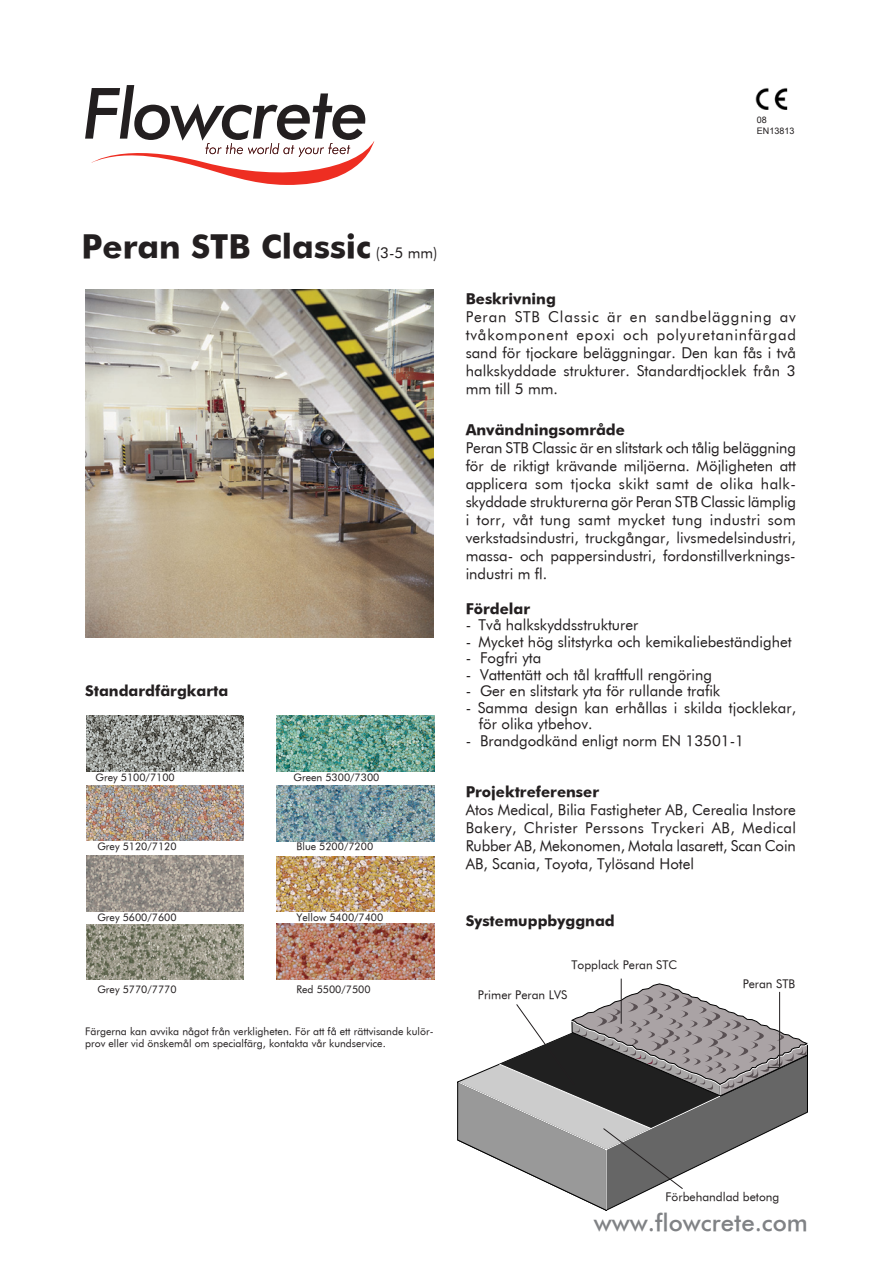
<style>
.page{position:relative;width:893px;height:1263px;background:#fff}
.page>*{position:absolute;margin:0;border:0;box-sizing:border-box;transform-origin:0 0}
.Rubrik_Peran{font:33px "Futura BT Bold";color:#231f20}
.Underrubrik_Peran{font:24px "Futura BT Medium";color:#808285}
.Rubrik_10_bold{font:15px/18px "Futura BT Book";color:#231f20;text-align:justify}
.Rubrik_10_bold-2{font:15px "Futura BT Bold";color:#231f20}
.Sprängskissförklarin{font:12px "Futura BT Book";color:#231f20}
.t1{font:10.5px/12px "Futura BT Book";color:#231f20}
.t2{font:9px "Arial";color:#231f20}
.s1{font-family:"Futura BT Book";font-size:15px}
</style>
<div class="page">
<svg style="left:85px;top:85px;width:289px;height:100px"></svg>
<img style="left:87px;top:856px;width:157px;height:55px">
<img style="left:87px;top:924px;width:157px;height:55px">
<img style="left:85px;top:289px;width:349px;height:349px">
<hr style="left:621px;top:978px;width:1px;height:46px;background:#231f20">
<svg style="left:457px;top:982px;width:351px;height:229px"></svg>
<img style="left:87px;top:716px;width:157px;height:55px">
<img style="left:277px;top:786px;width:157px;height:55px">
<img style="left:87px;top:785px;width:157px;height:56px">
<img style="left:277px;top:716px;width:157px;height:55px">
<img style="left:277px;top:924px;width:157px;height:55px">
<img style="left:277px;top:856px;width:157px;height:56px">
<img style="left:755px;top:88px;width:33px;height:22px">
<p class="t2" style="left:757px;top:114px;width:12px">08</p>
<p class="t2" style="left:757px;top:125px;width:39px">EN13813</p>
<p class="Rubrik_Peran" style="left:82px;top:227px;width:357px">Peran STB Classic <span class="s1">(3-5 mm)</span></p>
<p class="Rubrik_10_bold-2" style="left:85px;top:681px;width:145px">Standardfärgkarta</p>
<p class="t1" style="left:95px;top:771px;width:81px">Grey 5100/7100</p>
<p class="t1" style="left:293px;top:771px;width:87px">Green 5300/7300</p>
<p class="t1" style="left:97px;top:840px;width:81px">Grey 5120/7120</p>
<p class="t1" style="left:297px;top:840px;width:78px">Blue 5200/7200</p>
<p class="t1" style="left:97px;top:911px;width:81px">Grey 5600/7600</p>
<p class="t1" style="left:297px;top:911px;width:88px">Yellow 5400/7400</p>
<p class="t1" style="left:97px;top:983px;width:81px">Grey 5770/7770</p>
<p class="t1" style="left:297px;top:983px;width:76px">Red 5500/7500</p>
<p class="t1" style="left:85px;top:1025px;width:350px">Färgerna kan avvika något från verkligheten. För att få ett rättvisande kulör&shy;prov eller vid önskemål om specialfärg, kontakta vår kundservice.</p>
<p class="Rubrik_10_bold-2" style="left:466px;top:289px;width:92px">Beskrivning</p>
<p class="Rubrik_10_bold" style="left:466px;top:307px;width:332px">Peran STB Classic är en sandbeläggning av tvåkomponent epoxi och polyuretaninfärgad sand för tjockare beläggningar. Den kan fås i två halkskyddade strukturer. Standardtjocklek från 3 mm till 5 mm.</p>
<p class="Rubrik_10_bold-2" style="left:466px;top:421px;width:161px">Användningsområde</p>
<p class="Rubrik_10_bold" style="left:466px;top:439px;width:332px;text-align:left">Peran STB Classic är en slitstark och tålig beläggning för de riktigt krävande miljöerna. Möjligheten att applicera som tjocka skikt samt de olika halk&shy;skyddade strukturerna gör Peran STB Classic lämplig i torr, våt tung samt mycket tung industri som verkstadsindustri, truckgångar, livsmedelsindustri, massa- och pappersindustri, fordonstillverknings&shy;industri m fl.</p>
<p class="Rubrik_10_bold-2" style="left:466px;top:599px;width:66px">Fördelar</p>
<p class="Rubrik_10_bold" style="left:466px;top:616px;width:174px">- Två halkskyddsstrukturer</p>
<p class="Rubrik_10_bold" style="left:466px;top:632px;width:327px">- Mycket hög slitstyrka och kemikaliebeständighet</p>
<p class="Rubrik_10_bold" style="left:466px;top:649px;width:77px">- Fogfri yta</p>
<p class="Rubrik_10_bold" style="left:466px;top:665px;width:248px">- Vattentätt och tål kraftfull rengöring</p>
<p class="Rubrik_10_bold" style="left:466px;top:682px;width:256px">- Ger en slitstark yta för rullande trafik</p>
<p class="Rubrik_10_bold" style="left:479px;top:699px;width:319px;line-height:16.5px;text-indent:-13px">- Samma design kan erhållas i skilda tjocklekar, för olika ytbehov.</p>
<p class="Rubrik_10_bold" style="left:466px;top:731px;width:280px">- Brandgodkänd enligt norm EN 13501-1</p>
<p class="Rubrik_10_bold-2" style="left:466px;top:782px;width:135px">Projektreferenser</p>
<p class="Rubrik_10_bold" style="left:466px;top:800px;width:332px">Atos Medical, Bilia Fastigheter AB, Cerealia Instore Bakery, Christer Perssons Tryckeri AB, Medical Rubber AB, Mekonomen, Motala lasarett, Scan Coin AB, Scania, Toyota, Tylösand Hotel</p>
<p class="Rubrik_10_bold-2" style="left:466px;top:912px;width:151px">Systemuppbyggnad</p>
<p class="Sprängskissförklarin" style="left:571px;top:958px;width:107px">Topplack Peran STC</p>
<p class="Sprängskissförklarin" style="left:478px;top:988px;width:91px">Primer Peran LVS</p>
<p class="Sprängskissförklarin" style="left:743px;top:976px;width:54px">Peran STB</p>
<p class="Sprängskissförklarin" style="left:665px;top:1189px;width:115px">Förbehandlad betong</p>
<p class="Underrubrik_Peran" style="left:594px;top:1208px;width:215px">www.flowcrete.com</p>
</div>
